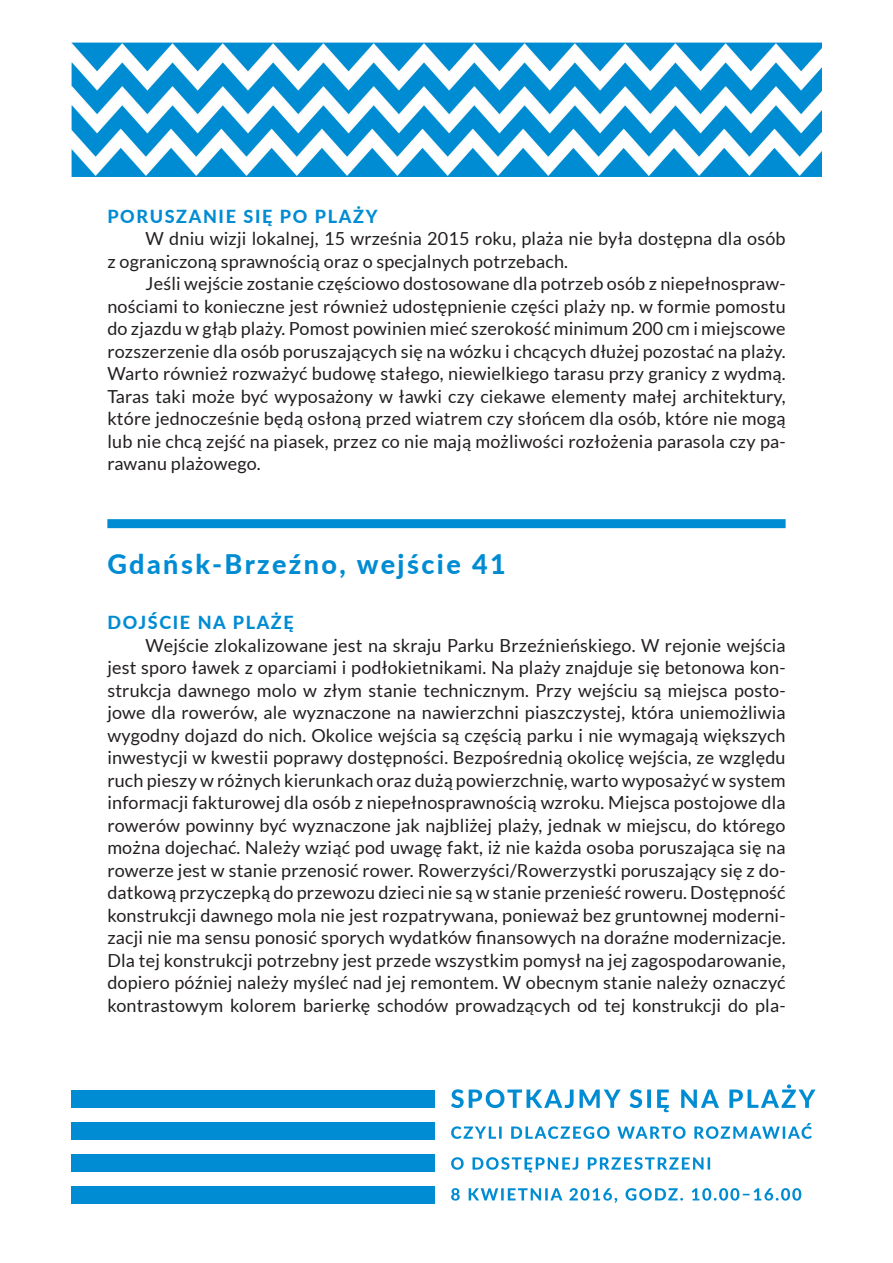
<style>
.page{position:relative;width:893px;height:1263px;background:#fff}
.page>*{position:absolute;margin:0;border:0;box-sizing:border-box;transform-origin:0 0}
.Tytul{font:800 27px "Lato";letter-spacing:.09em;color:#008cd3}
.Tekst_podstawowy{font:18px/22.5px "Lato";letter-spacing:.01em;color:#231f20;text-align:justify}
.Podtytul{font:800 18px "Lato";letter-spacing:.09em;color:#008cd3}
</style>
<div class="page">
<img style="left:71px;top:43px;width:751px;height:134px">
<div style="left:71px;top:1090px;width:364px;height:18px;background:#008cd3"></div>
<div style="left:71px;top:1122px;width:364px;height:18px;background:#008cd3"></div>
<div style="left:71px;top:1154px;width:364px;height:18px;background:#008cd3"></div>
<div style="left:71px;top:1186px;width:364px;height:17px;background:#008cd3"></div>
<svg style="left:451px;top:1188px;width:350px;height:15px"></svg>
<svg style="left:451px;top:1157px;width:259px;height:15px"></svg>
<svg style="left:451px;top:1123px;width:361px;height:16px"></svg>
<svg style="left:451px;top:1084px;width:364px;height:28px"></svg>
<div style="left:107px;top:519px;width:679px;height:9px;background:#008cd3"></div>
<p class="Podtytul" style="left:107px;top:203px;width:272px">PORUSZANIE SIĘ PO PLAŻY</p>
<p class="Tekst_podstawowy" style="left:107px;top:227px;width:680px;text-indent:38px">W dniu wizji lokalnej, 15 września 2015 roku, plaża nie była dostępna dla osób z ograniczoną sprawnością oraz o specjalnych potrzebach.</p>
<p class="Tekst_podstawowy" style="left:107px;top:272px;width:680px;text-indent:38px">Jeśli wejście zostanie częściowo dostosowane dla potrzeb osób z niepełnospraw&shy;nościami to konieczne jest również udostępnienie części plaży np. w formie pomostu do zjazdu w głąb plaży. Pomost powinien mieć szerokość minimum 200 cm i miejscowe rozszerzenie dla osób poruszających się na wózku i chcących dłużej pozostać na plaży.<br>Warto również rozważyć budowę stałego, niewielkiego tarasu przy granicy z wydmą.<br>Taras taki może być wyposażony w ławki czy ciekawe elementy małej architektury, które jednocześnie będą osłoną przed wiatrem czy słońcem dla osób, które nie mogą lub nie chcą zejść na piasek, przez co nie mają możliwości rozłożenia parasola czy pa&shy;rawanu plażowego.</p>
<p class="Tytul" style="left:107px;top:544px;width:400px">Gdańsk-Brzeźno, wejście 41</p>
<p class="Podtytul" style="left:107px;top:609px;width:188px">DOJŚCIE NA PLAŻĘ</p>
<p class="Tekst_podstawowy" style="left:107px;top:634px;width:680px;text-indent:38px">Wejście zlokalizowane jest na skraju Parku Brzeźnieńskiego. W rejonie wejścia jest sporo ławek z oparciami i podłokietnikami. Na plaży znajduje się betonowa kon&shy;strukcja dawnego molo w złym stanie technicznym. Przy wejściu są miejsca posto&shy;jowe dla rowerów, ale wyznaczone na nawierzchni piaszczystej, która uniemożliwia wygodny dojazd do nich. Okolice wejścia są częścią parku i nie wymagają większych inwestycji w kwestii poprawy dostępności. Bezpośrednią okolicę wejścia, ze względu ruch pieszy w różnych kierunkach oraz dużą powierzchnię, warto wyposażyć w system informacji fakturowej dla osób z niepełnosprawnością wzroku. Miejsca postojowe dla rowerów powinny być wyznaczone jak najbliżej plaży, jednak w miejscu, do którego można dojechać. Należy wziąć pod uwagę fakt, iż nie każda osoba poruszająca się na rowerze jest w stanie przenosić rower. Rowerzyści/Rowerzystki poruszający się z do&shy;datkową przyczepką do przewozu dzieci nie są w stanie przenieść roweru. Dostępność konstrukcji dawnego mola nie jest rozpatrywana, ponieważ bez gruntownej moderni&shy;zacji nie ma sensu ponosić sporych wydatków finansowych na doraźne modernizacje.<br>Dla tej konstrukcji potrzebny jest przede wszystkim pomysł na jej zagospodarowanie, dopiero później należy myśleć nad jej remontem. W obecnym stanie należy oznaczyć kontrastowym kolorem barierkę schodów prowadzących od tej konstrukcji do pla-</p>
</div>
